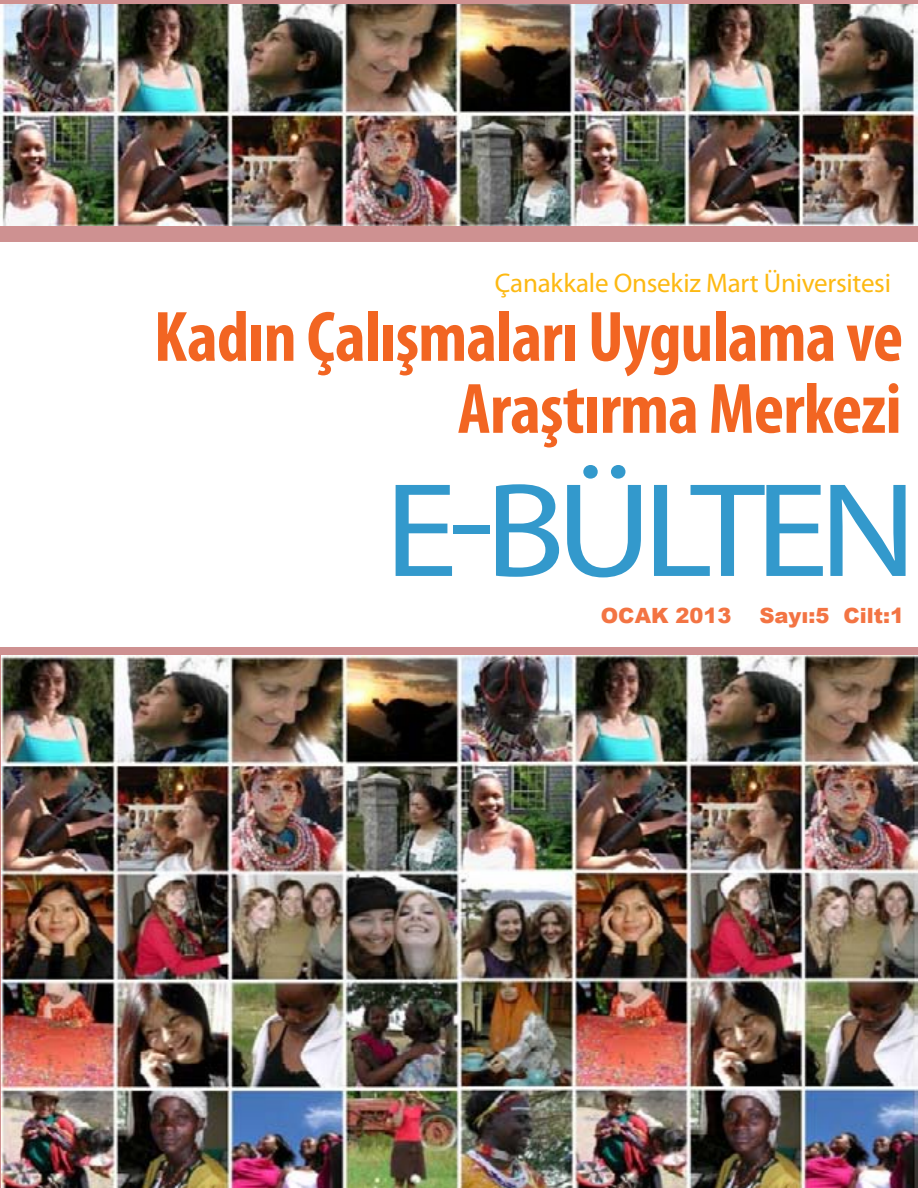
<style>
.page{position:relative;width:918px;height:1188px;background:#ce9191}
.page>*{position:absolute;margin:0;border:0;box-sizing:border-box;transform-origin:0 0}
.t1{font:135px "Myriad Pro";letter-spacing:-.06em;color:#39c;scale:1.1 1}
.t2{font:700 condensed 72px/72px "Myriad Pro";letter-spacing:-.01em;color:#f26522;text-align:right}
.t3{font:27px "Myriad Pro";letter-spacing:-.01em;color:#fdb913}
.t4{font:900 21px "Arial";color:#f37443}
</style>
<div class="page">
<img style="left:2px;top:656px;width:916px;height:532px">
<div style="left:0;top:242px;width:918px;height:405px;background:#fff"></div>
<img style="left:0;top:4px;width:918px;height:221px">
<p class="t3" style="left:495px;top:266px;width:398px">Çanakkale Onsekiz Mart Üniversitesi</p>
<p class="t2" style="left:154px;top:299px;width:751px">Kadın Çalışmaları Uygulama ve<br>Araştırma Merkezi</p>
<h1 class="t1" style="left:384px;top:447px;width:485px">E-BÜLTEN</h1>
<p class="t4" style="left:601px;top:600px;width:132px">OCAK 2013</p>
<p class="t4" style="left:759px;top:600px;width:146px">Sayı:5 Cilt:1</p>
</div>
